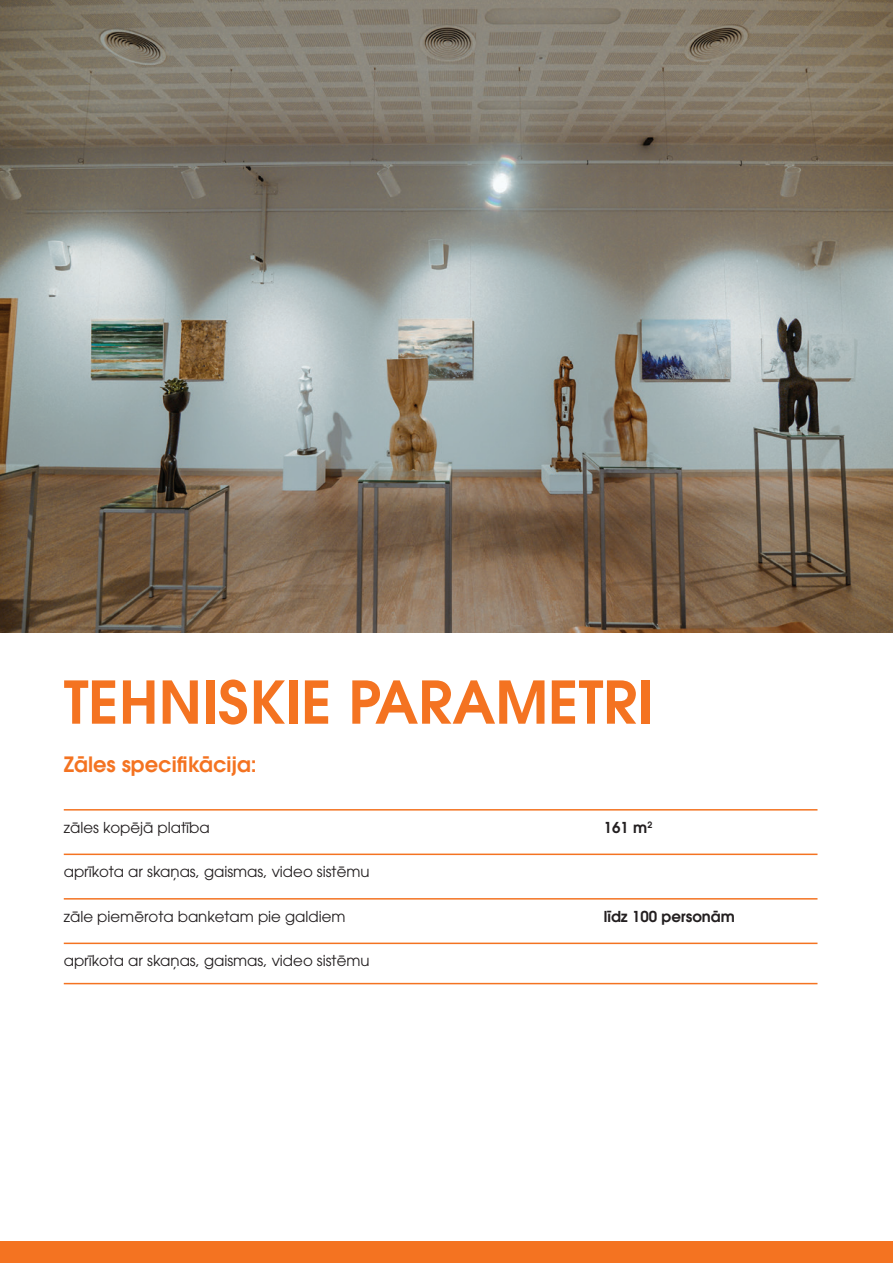
<style>
.page{position:relative;width:893px;height:1263px;background:#fff}
.page>*{position:absolute;margin:0;border:0;box-sizing:border-box;transform-origin:0 0}
.t1{font:600 58.5px "ITC Avant Garde Pro";color:#f47321}
.t2{font:600 21px "ITC Avant Garde Pro";color:#f47321}
.t3{font:15px "ITC Avant Garde Pro";color:#231f20}
.t4{font:600 15px "ITC Avant Garde Pro";color:#231f20}
</style>
<div class="page">
<div style="left:0;top:1242px;width:893px;height:21px;background:#f47321"></div>
<hr style="left:64px;top:809px;width:753px;height:1px;background:#f47321">
<hr style="left:64px;top:853px;width:753px;height:2px;background:#f47321">
<hr style="left:64px;top:898px;width:753px;height:1px;background:#f47321">
<hr style="left:64px;top:942px;width:753px;height:2px;background:#f47321">
<hr style="left:64px;top:983px;width:753px;height:1px;background:#f47321">
<img style="left:0;top:0;width:893px;height:633px">
<h1 class="t1" style="left:64px;top:664px;width:591px">TEHNISKIE PARAMETRI</h1>
<h2 class="t2" style="left:64px;top:751px;width:194px">Zāles specifikācija:</h2>
<p class="t3" style="left:64px;top:818px;width:147px">zāles kopējā platība</p>
<p class="t4" style="left:604px;top:817px;width:50px">161 m<sup>2</sup></p>
<p class="t3" style="left:64px;top:862px;width:307px">aprīkota ar skaņas, gaismas, video sistēmu</p>
<p class="t3" style="left:64px;top:907px;width:283px">zāle piemērota banketam pie galdiem</p>
<p class="t4" style="left:604px;top:906px;width:133px">līdz 100 personām</p>
<p class="t3" style="left:64px;top:951px;width:307px">aprīkota ar skaņas, gaismas, video sistēmu</p>
</div>
